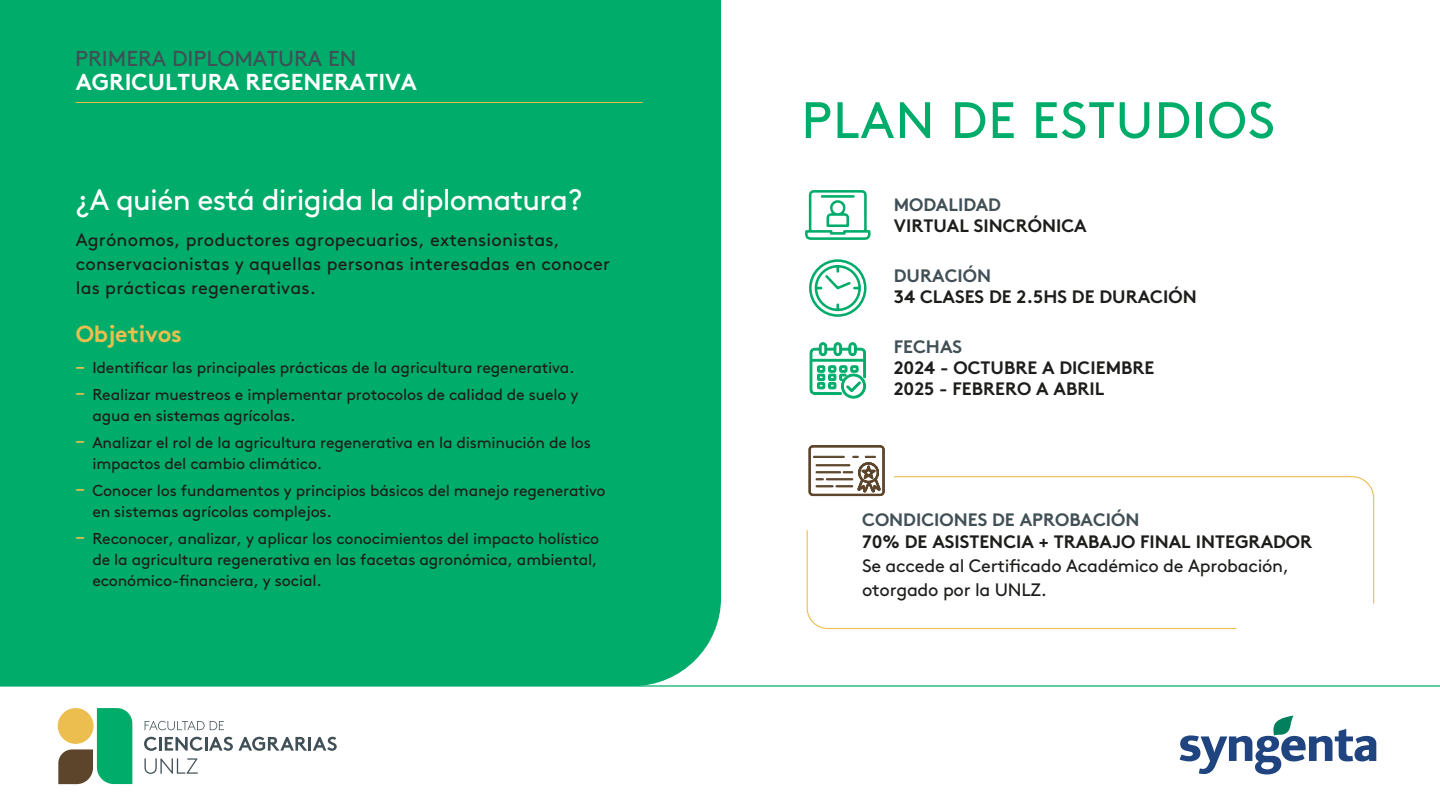
<style>
.page{position:relative;width:1440px;height:810px;background:#fff}
.page>*{position:absolute;margin:0;border:0;box-sizing:border-box;transform-origin:0 0}
.t1{font:51.15px "Brown Pro";letter-spacing:.02em;color:#00ac69}
.t2{font:29.62px "Brown Pro";letter-spacing:-.025em;color:#fff}
.t3{font:700 23.25px "Brown Pro";letter-spacing:-.01em;color:#ebbe4f}
.t4{font:700 23.02px "Brown Pro";color:#fff}
.t5{font:21.6px "Brown Pro";color:#414f56}
.t6{font:18px/24px "Brown Pro";letter-spacing:.01em;color:#1d1d1b}
.t7{font:700 18px/21.6px "Brown Pro";color:#1d1d1b}
.t8{font:18px/24px "Brown Pro";letter-spacing:-.015em;color:#1d1d1b}
.t9{font:700 18px "Brown Pro";color:#414f56}
.t10{font:15.75px/27px "Brown Pro";letter-spacing:-.01em;color:#1d1d1b}
.t11{font:700 15.75px/26.2px "Brown Pro";color:#ebbe4f}
</style>
<div class="page">
<svg style="left:808px;top:445px;width:77px;height:51px"></svg>
<div style="left:0;top:0;width:721px;height:686px;background:#00ac69"></div>
<hr style="left:75px;top:102px;width:568px;height:1px;background:#ebbe4f">
<svg style="left:805px;top:190px;width:66px;height:50px"></svg>
<svg style="left:809px;top:342px;width:57px;height:57px"></svg>
<svg style="left:809px;top:259px;width:58px;height:58px"></svg>
<svg style="left:893px;top:476px;width:482px;height:128px"></svg>
<svg style="left:806px;top:529px;width:432px;height:100px"></svg>
<svg style="left:145px;top:721px;width:79px;height:9px"></svg>
<svg style="left:144px;top:737px;width:13px;height:14px"></svg>
<hr style="left:159px;top:737px;width:3px;height:14px;background:#414f56">
<svg style="left:165px;top:737px;width:172px;height:14px"></svg>
<svg style="left:145px;top:758px;width:53px;height:16px"></svg>
<svg style="left:58px;top:708px;width:74px;height:76px"></svg>
<svg style="left:1180px;top:716px;width:196px;height:59px"></svg>
<hr style="left:0;top:686px;width:1440px;height:1px;background:#00ac69">
<h3 class="t5" style="left:75px;top:42px;width:283px">PRIMERA DIPLOMATURA EN</h3>
<h3 class="t4" style="left:76px;top:63px;width:343px">AGRICULTURA REGENERATIVA</h3>
<h2 class="t2" style="left:76px;top:177px;width:508px">¿A quién está dirigida la diplomatura?</h2>
<p class="t6" style="left:76px;top:226px;width:536px">Agrónomos, productores agropecuarios, extensionistas, conservacionistas y aquellas personas interesadas en conocer las prácticas regenerativas.</p>
<h3 class="t3" style="left:76px;top:315px;width:107px">Objetivos</h3>
<p class="t10" style="left:92px;top:353px;width:488px">Identificar las principales prácticas de la agricultura regenerativa.<br>Realizar muestreos e implementar protocolos de calidad de suelo y</p>
<p class="t10" style="left:92px;top:401px;width:500px">agua en sistemas agrícolas.<br>Analizar el rol de la agricultura regenerativa en la disminución de los</p>
<p class="t10" style="left:92px;top:449px;width:515px">impactos del cambio climático.<br>Conocer los fundamentos y principios básicos del manejo regenerativo</p>
<p class="t10" style="left:92px;top:497px;width:508px">en sistemas agrícolas complejos.<br>Reconocer, analizar, y aplicar los conocimientos del impacto holístico</p>
<p class="t10" style="left:92px;top:548px;width:507px;line-height:21px">de la agricultura regenerativa en las facetas agronómica, ambiental, económico-financiera, y social.</p>
<p class="t11" style="left:76px;top:352px;width:10px">– –</p>
<p class="t11" style="left:76px;top:426px;width:10px">–</p>
<p class="t11" style="left:76px;top:474px;width:10px">–</p>
<p class="t11" style="left:76px;top:522px;width:10px">–</p>
<h1 class="t1" style="left:801px;top:81px;width:475px">PLAN DE ESTUDIOS</h1>
<p class="t9" style="left:894px;top:190px;width:109px">MODALIDAD</p>
<p class="t7" style="left:894px;top:213px;width:194px">VIRTUAL SINCRÓNICA</p>
<p class="t9" style="left:894px;top:261px;width:99px">DURACIÓN</p>
<p class="t7" style="left:894px;top:284px;width:304px">34 CLASES DE 2.5HS DE DURACIÓN</p>
<p class="t9" style="left:894px;top:332px;width:70px">FECHAS</p>
<p class="t7" style="left:894px;top:355px;width:262px">2024 - OCTUBRE A DICIEMBRE<br>2025 - FEBRERO A ABRIL</p>
<p class="t9" style="left:862px;top:505px;width:279px">CONDICIONES DE APROBACIÓN</p>
<p class="t7" style="left:862px;top:529px;width:452px">70% DE ASISTENCIA + TRABAJO FINAL INTEGRADOR</p>
<p class="t8" style="left:862px;top:552px;width:429px">Se accede al Certificado Académico de Aprobación, otorgado por la UNLZ.</p>
</div>
